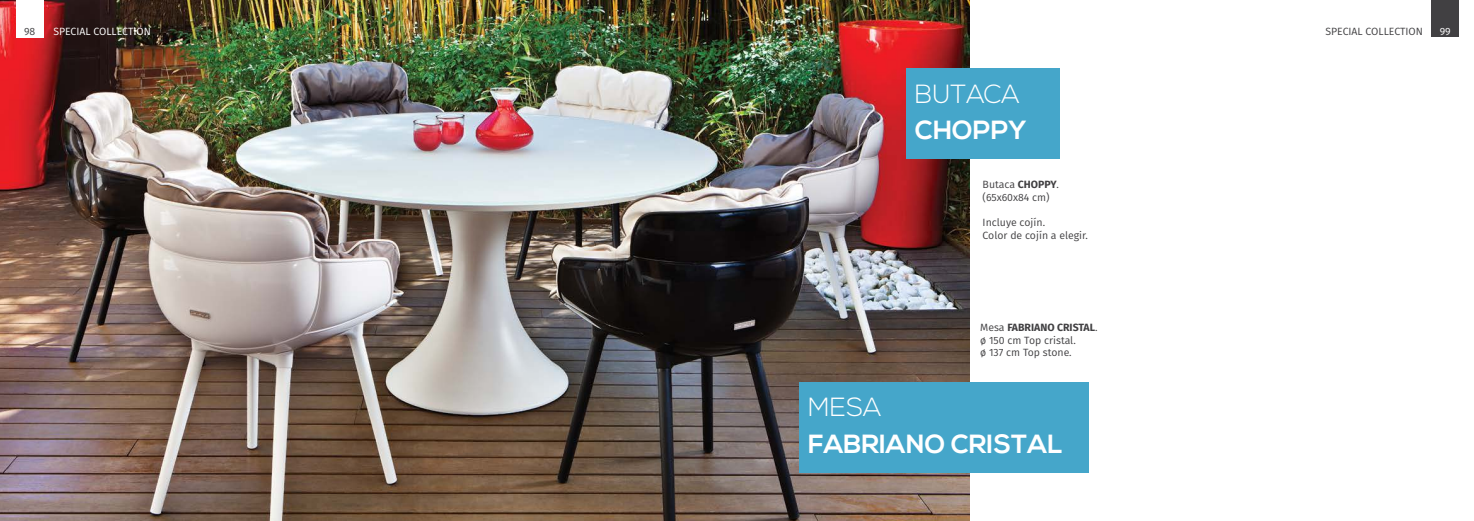
<style>
.page{position:relative;width:1474px;height:521px;background:#fff}
.page>*{position:absolute;margin:0;border:0;box-sizing:border-box;transform-origin:0 0}
.t1{font:700 26.25px "Nexa";color:#fff}
.t2{font:300 26.25px "Nexa";color:#fff}
.t3{font:10.5px/12.6px "Fira Sans";color:#414042}
.t4{font:10.5px "Fira Sans";color:#fff}
.s1{font-weight:700}
</style>
<div class="page">
<div style="left:1431px;top:0;width:27px;height:37px;background:#414042"></div>
<img style="left:0;top:0;width:969px;height:521px">
<div style="left:905px;top:68px;width:154px;height:91px;background:#45a6ca"></div>
<div style="left:799px;top:382px;width:289px;height:90px;background:#45a6ca"></div>
<div style="left:16px;top:0;width:27px;height:37px;background:#fff"></div>
<p class="t3" style="left:24px;top:24px;width:13px">98</p>
<p class="t4" style="left:53px;top:23px;width:99px">SPECIAL COLLECTION</p>
<h1 class="t2" style="left:915px;top:78px;width:106px">BUTACA</h1>
<h1 class="t1" style="left:915px;top:115px;width:113px">CHOPPY</h1>
<p class="t3" style="left:982px;top:178px;width:78px">Butaca <span class="s1">CHOPPY</span>. (65x60x84 cm)</p>
<p class="t3" style="left:982px;top:216px;width:107px">Incluye cojín.<br>Color de cojín a elegir.</p>
<p class="t3" style="left:980px;top:321px;width:119px">Mesa <span class="s1">FABRIANO CRISTAL</span>. ø 150 cm Top cristal.<br>ø 137 cm Top stone.</p>
<h1 class="t2" style="left:808px;top:392px;width:74px">MESA</h1>
<h1 class="t1" style="left:808px;top:429px;width:256px">FABRIANO CRISTAL</h1>
<p class="t3" style="left:1325px;top:24px;width:99px">SPECIAL COLLECTION</p>
<p class="t4" style="left:1439px;top:23px;width:12px">99</p>
</div>
